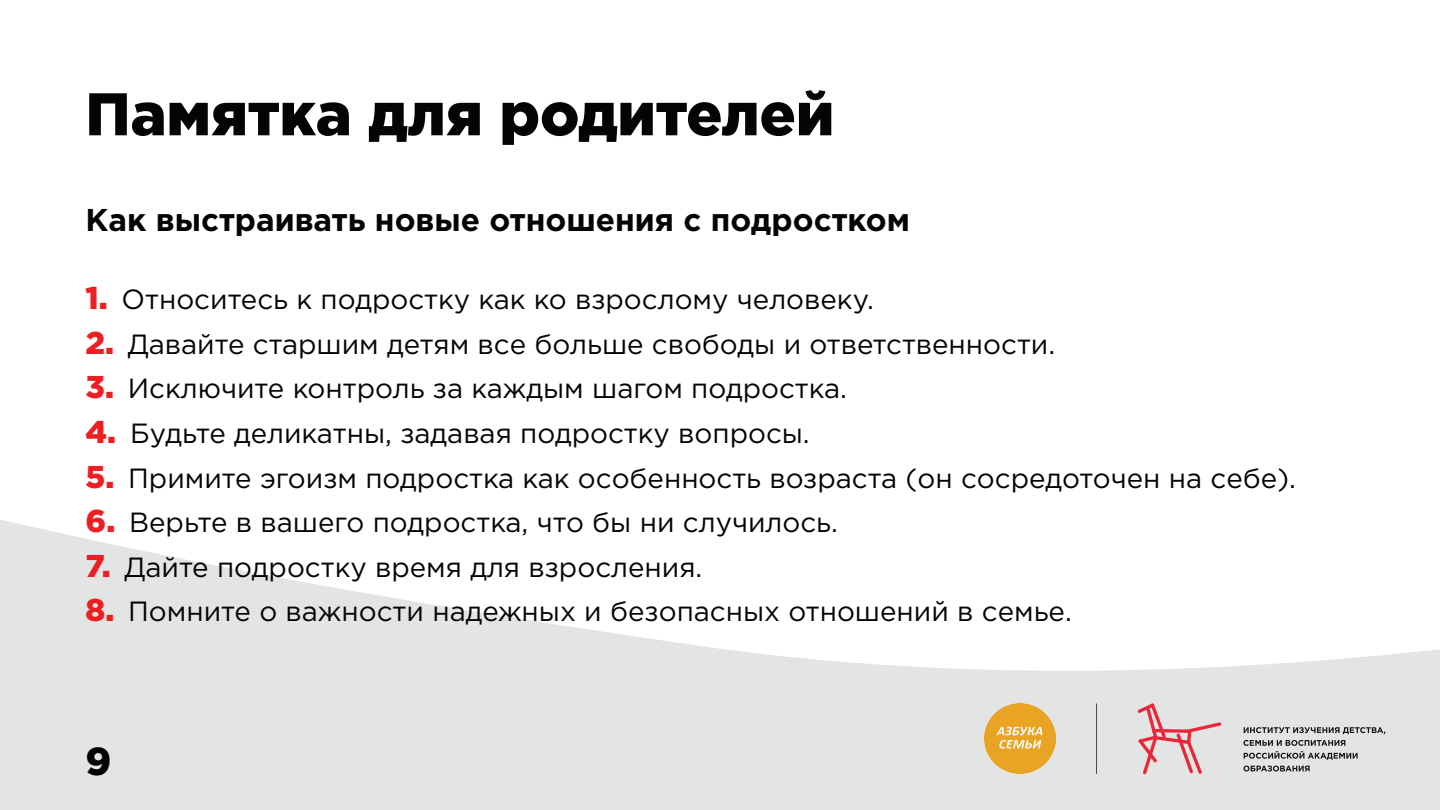
<style>
.page{position:relative;width:1440px;height:810px;background:#fff}
.page>*{position:absolute;margin:0;border:0;box-sizing:border-box;transform-origin:0 0}
.t1{font:900 60px "Gotham Pro";color:#040503}
.t2{font:900 39px "Gotham Pro";color:#040503}
.t3{font:700 31.5px "Gotham Pro";color:#040503}
.t4{font:27.75px "Gotham Pro";color:#040503}
.s1{font-weight:900;font-size:31.5px;color:#ee1f23}
</style>
<div class="page">
<svg style="left:0;top:520px;width:1440px;height:290px;fill:#e3e4e4"></svg>
<img style="left:985px;top:704px;width:70px;height:70px">
<hr style="left:1096px;top:704px;width:1px;height:70px;background:#4c4c4c">
<svg style="left:1138px;top:703px;width:83px;height:71px;background:#e4c1c4"></svg>
<svg style="left:1244px;top:727px;width:141px;height:7px"></svg>
<svg style="left:1243px;top:740px;width:115px;height:20px;background:#abacad"></svg>
<svg style="left:1243px;top:766px;width:67px;height:6px"></svg>
<h1 class="t1" style="left:86px;top:79px;width:750px">Памятка для родителей</h1>
<p class="t3" style="left:86px;top:202px;width:826px">Как выстраивать новые отношения с подростком</p>
<p class="t4" style="left:86px;top:284px;width:790px"><span class="s1">1.</span> Относитесь к подростку как ко взрослому человеку.</p>
<p class="t4" style="left:86px;top:329px;width:971px"><span class="s1">2.</span> Давайте старшим детям все больше свободы и ответственности.</p>
<p class="t4" style="left:86px;top:373px;width:763px"><span class="s1">3.</span> Исключите контроль за каждым шагом подростка.</p>
<p class="t4" style="left:86px;top:418px;width:726px"><span class="s1">4.</span> Будьте деликатны, задавая подростку вопросы.</p>
<p class="t4" style="left:86px;top:462px;width:1212px"><span class="s1">5.</span> Примите эгоизм подростка как особенность возраста (он сосредоточен на себе).</p>
<p class="t4" style="left:86px;top:507px;width:754px"><span class="s1">6.</span> Верьте в вашего подростка, что бы ни случилось.</p>
<p class="t4" style="left:86px;top:551px;width:618px"><span class="s1">7.</span> Дайте подростку время для взросления.</p>
<p class="t4" style="left:86px;top:596px;width:988px"><span class="s1">8.</span> Помните о важности надежных и безопасных отношений в семье.</p>
<h2 class="t2" style="left:86px;top:738px;width:27px">9</h2>
</div>
